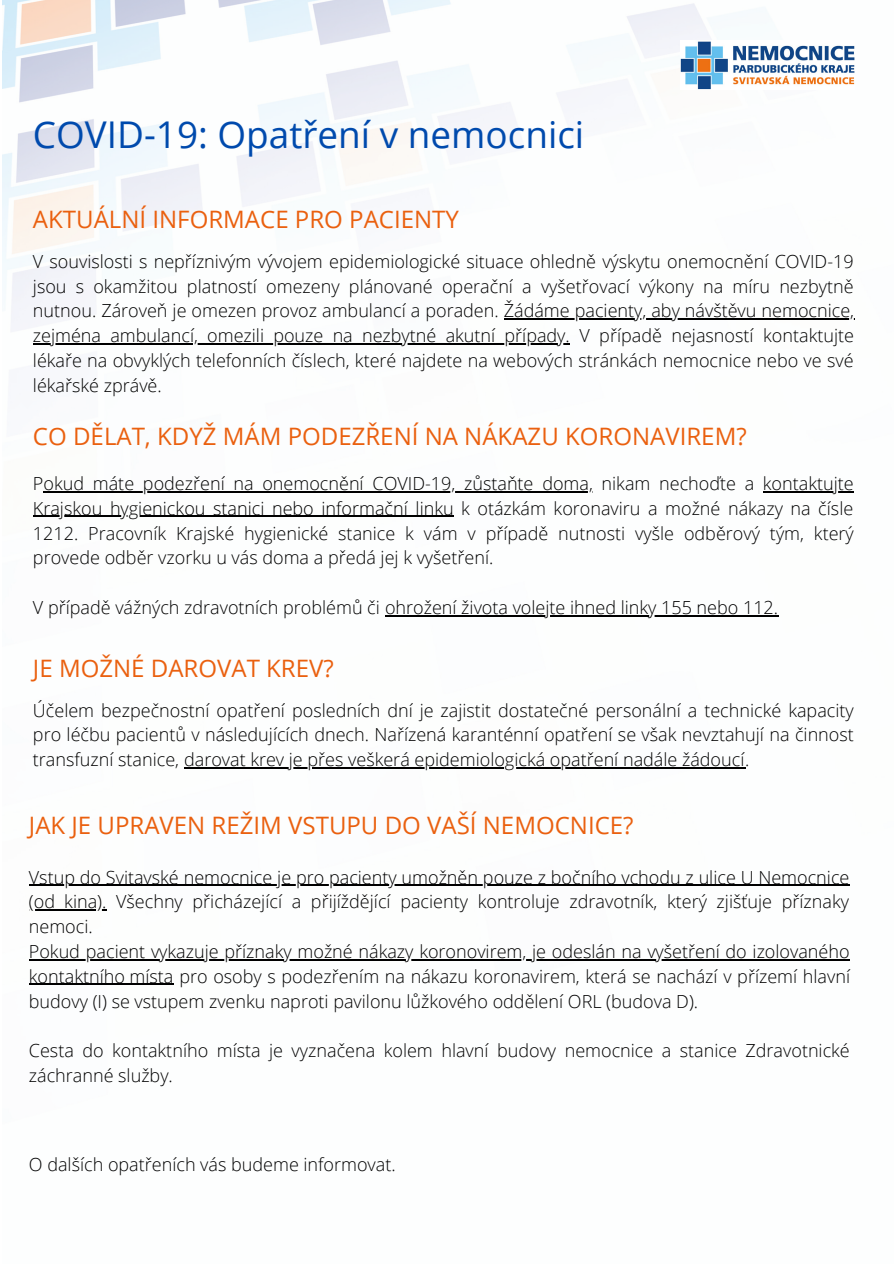
<style>
.page{position:relative;width:894px;height:1264px;background:#fff}
.page>*{position:absolute;margin:0;border:0;box-sizing:border-box;transform-origin:0 0}
.t1{font:36.9px "Open Sans";color:#004aad}
.t2{font:24px "Open Sans";color:#ea600f}
.t3{font:300 18px/24.8px "Open Sans";color:#000;text-align:justify}
</style>
<div class="page">
<img style="left:3px;top:0;width:852px;height:961px">
<hr style="left:503px;top:318px;width:351px;height:2px;background:#000">
<hr style="left:33px;top:343px;width:536px;height:1px;background:#000">
<hr style="left:43px;top:491px;width:550px;height:1px;background:#000">
<hr style="left:762px;top:491px;width:91px;height:1px;background:#000">
<hr style="left:33px;top:516px;width:420px;height:1px;background:#000">
<hr style="left:385px;top:615px;width:393px;height:1px;background:#000">
<hr style="left:184px;top:767px;width:561px;height:1px;background:#000">
<hr style="left:29px;top:884px;width:820px;height:1px;background:#000">
<hr style="left:29px;top:909px;width:77px;height:1px;background:#000">
<hr style="left:29px;top:959px;width:820px;height:1px;background:#000">
<hr style="left:29px;top:983px;width:145px;height:2px;background:#000">
<img style="left:680px;top:40px;width:173px;height:50px">
<h1 class="t1" style="left:33px;top:108px;width:552px">COVID-19: Opatření v nemocnici</h1>
<h2 class="t2" style="left:33px;top:202px;width:427px">AKTUÁLNÍ INFORMACE PRO PACIENTY</h2>
<p class="t3" style="left:33px;top:248px;width:822px">V souvislosti s nepříznivým vývojem epidemiologické situace ohledně výskytu onemocnění COVID-19 jsou s okamžitou platností omezeny plánované operační a vyšetřovací výkony na míru nezbytně nutnou. Zároveň je omezen provoz ambulancí a poraden. Žádáme pacienty, aby návštěvu nemocnice, zejména ambulancí, omezili pouze na nezbytné akutní případy. V případě nejasností kontaktujte lékaře na obvyklých telefonních číslech, které najdete na webových stránkách nemocnice nebo ve své lékařské zprávě.</p>
<h2 class="t2" style="left:33px;top:419px;width:715px">CO DĚLAT, KDYŽ MÁM PODEZŘENÍ NA NÁKAZU KORONAVIREM?</h2>
<p class="t3" style="left:33px;top:470px;width:822px">Pokud máte podezření na onemocnění COVID-19, zůstaňte doma, nikam nechoďte a kontaktujte Krajskou hygienickou stanici nebo informační linku k otázkám koronaviru a možné nákazy na čísle 1212. Pracovník Krajské hygienické stanice k vám v případě nutnosti vyšle odběrový tým, který provede odběr vzorku u vás doma a předá jej k vyšetření.</p>
<p class="t3" style="left:33px;top:594px;width:746px">V případě vážných zdravotních problémů či ohrožení života volejte ihned linky 155 nebo 112.</p>
<h2 class="t2" style="left:33px;top:651px;width:302px">JE MOŽNÉ DAROVAT KREV?</h2>
<p class="t3" style="left:33px;top:697px;width:822px">Účelem bezpečnostní opatření posledních dní je zajistit dostatečné personální a technické kapacity pro léčbu pacientů v následujících dnech. Nařízená karanténní opatření se však nevztahují na činnost transfuzní stanice, darovat krev je přes veškerá epidemiologická opatření nadále žádoucí.</p>
<h2 class="t2" style="left:29px;top:808px;width:606px">JAK JE UPRAVEN REŽIM VSTUPU DO VAŠÍ NEMOCNICE?</h2>
<p class="t3" style="left:29px;top:864px;width:822px;text-align:left">Vstup do Svitavské nemocnice je pro pacienty umožněn pouze z bočního vchodu z ulice U Nemocnice (od kina). Všechny přicházející a přijíždějící pacienty kontroluje zdravotník, který zjišťuje příznaky nemoci.<br>Pokud pacient vykazuje příznaky možné nákazy koronovirem, je odeslán na vyšetření do izolovaného kontaktního místa pro osoby s podezřením na nákazu koronavirem, která se nachází v přízemí hlavní budovy (I) se vstupem zvenku naproti pavilonu lůžkového oddělení ORL (budova D).</p>
<p class="t3" style="left:29px;top:1037px;width:822px">Cesta do kontaktního místa je vyznačena kolem hlavní budovy nemocnice a stanice Zdravotnické záchranné služby.</p>
<p class="t3" style="left:29px;top:1151px;width:368px">O dalších opatřeních vás budeme informovat.</p>
</div>
